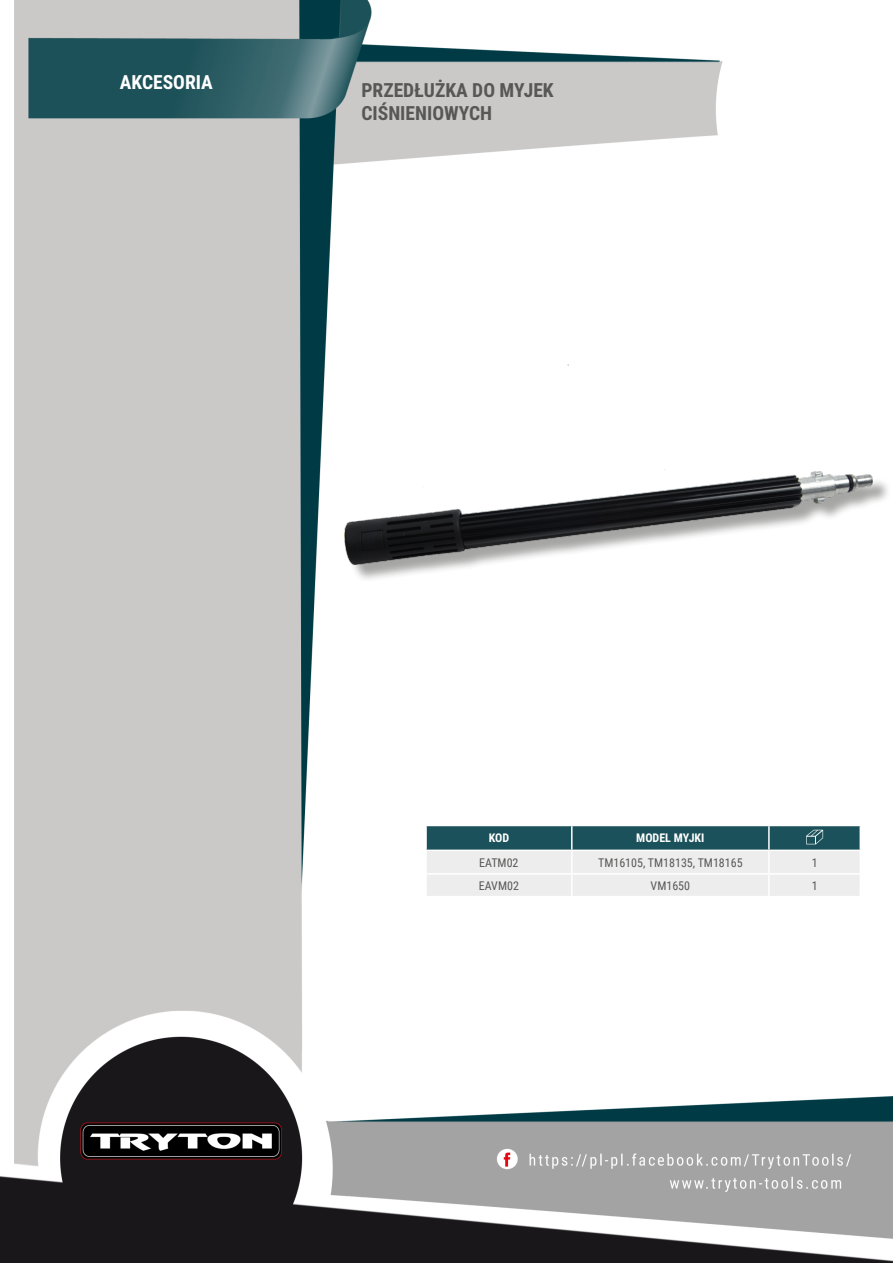
<style>
.page{position:relative;width:893px;height:1263px;background:#fff}
.page>*{position:absolute;margin:0;border:0;box-sizing:border-box;transform-origin:0 0}
.Lewo_bez_dzielenia{font:700 19.5px/23.4px "Roboto Condensed";color:#575756}
.Center{font:700 19.5px "Roboto Condensed";color:#fff}
.Center-2{font:12px "Roboto Condensed";color:#575756}
.Indeks{font:12px "Roboto Condensed";color:#575756}
.Ĺšrodek_bez_dzieleni{font:700 12px "Roboto Condensed";color:#fff}
.Tabelka_nagĹ_Ăłwek{font:700 12px "Roboto Condensed";color:#fff}
</style>
<div class="page">
<img style="left:0;top:0;width:893px;height:1263px">
<div style="left:348px;top:368px;width:543px;height:215px;background:#1d1d1b;opacity:.4"></div>
<img style="left:345px;top:364px;width:527px;height:201px">
<hr style="left:425px;top:826px;width:2px;height:23px;background:#fff">
<hr style="left:425px;top:851px;width:2px;height:22px;background:#fff">
<hr style="left:425px;top:874px;width:2px;height:22px;background:#fff">
<hr style="left:425px;top:825px;width:147px;height:1px;background:#fff">
<hr style="left:425px;top:849px;width:147px;height:2px;background:#fff">
<hr style="left:425px;top:873px;width:147px;height:1px;background:#fff">
<hr style="left:425px;top:896px;width:147px;height:1px;background:#fff">
<hr style="left:572px;top:896px;width:197px;height:1px;background:#fff">
<hr style="left:769px;top:896px;width:92px;height:1px;background:#fff">
<svg style="left:426px;top:825px;width:435px;height:71px;background:#aabbbe"></svg>
<p class="Center" style="left:120px;top:69px;width:95px">AKCESORIA</p>
<p class="Lewo_bez_dzielenia" style="left:361px;top:77px;width:194px">PRZEDŁUŻKA DO MYJEK<br>CIŚNIENIOWYCH</p>
<p class="Tabelka_nagĹ_Ăłwek" style="left:489px;top:829px;width:22px">KOD</p>
<p class="Ĺšrodek_bez_dzieleni" style="left:636px;top:829px;width:70px">MODEL MYJKI</p>
<p class="Indeks" style="left:479px;top:854px;width:41px">EATM02</p>
<p class="Center-2" style="left:598px;top:854px;width:146px">TM16105, TM18135, TM18165</p>
<p class="Center-2" style="left:812px;top:854px;width:7px">1</p>
<p class="Indeks" style="left:479px;top:877px;width:41px">EAVM02</p>
<p class="Center-2" style="left:651px;top:877px;width:41px">VM1650</p>
<p class="Center-2" style="left:812px;top:877px;width:7px">1</p>
</div>
